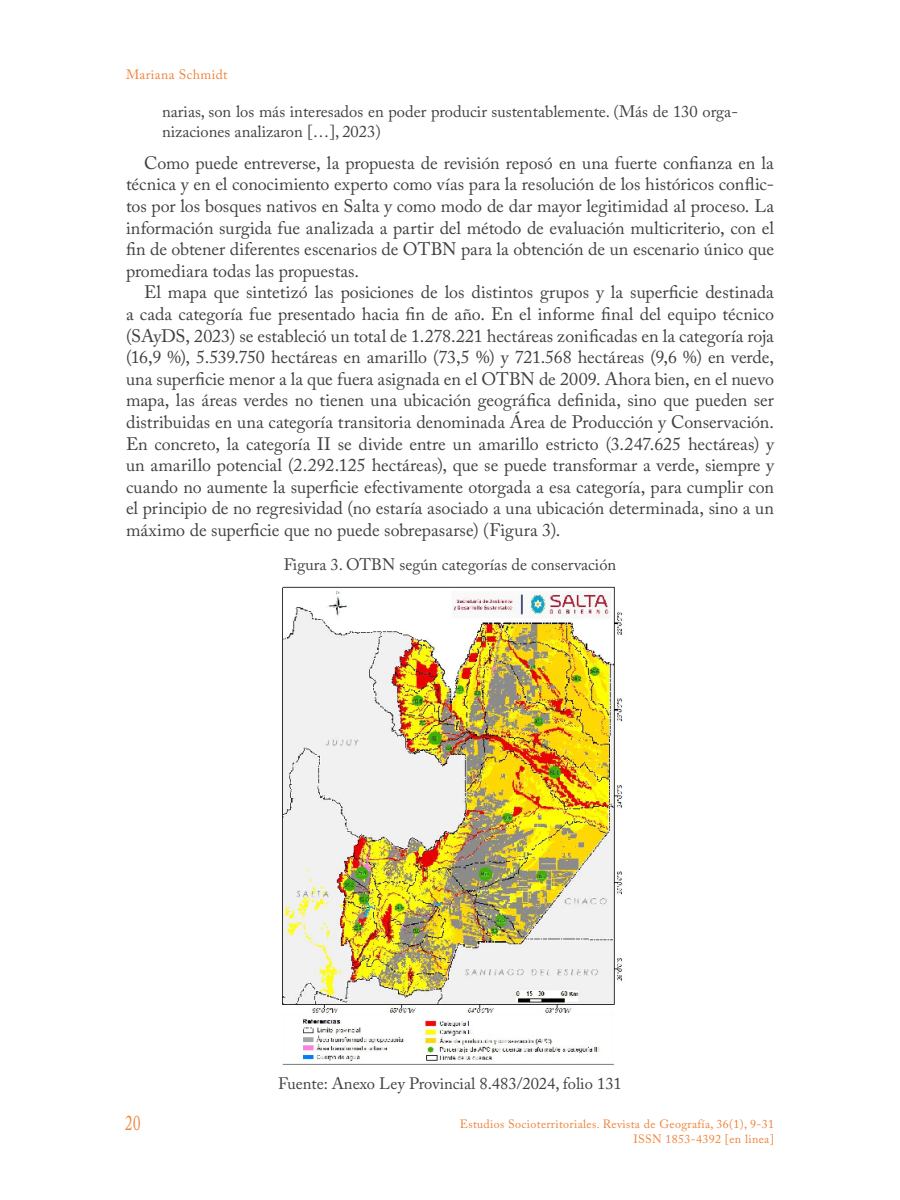
<style>
.page{position:relative;width:900px;height:1200px;background:#fff}
.page>*{position:absolute;margin:0;border:0;box-sizing:border-box;transform-origin:0 0}
.t1{font:21px "Adobe Caslon Pro";color:#f08239;scale:.7 1}
.TEXTO{font:18px/21.6px "Adobe Caslon Pro";color:#404040;text-align:justify}
.FUENTES{font:16.5px/19.5px "Adobe Caslon Pro";color:#404040}
.IMAGENES{font:16.5px "Adobe Caslon Pro";color:#404040}
.t2{font:13.5px "Adobe Caslon Pro";letter-spacing:.03em;color:#f08239}
.t3{font:12px/15px "Adobe Caslon Pro";letter-spacing:.03em;color:#f08239;text-align:right}
</style>
<div class="page">
<img style="left:282px;top:586px;width:341px;height:479px">
<p class="t2" style="left:126px;top:67px;width:103px">Mariana Schmidt</p>
<p class="FUENTES" style="left:162px;top:102px;width:578px">narias, son los más interesados en poder producir sustentablemente. (Más de 130 orga&shy;nizaciones analizaron […], 2023)</p>
<p class="TEXTO" style="left:126px;top:152px;width:650px;text-indent:18px">Como puede entreverse, la propuesta de revisión reposó en una fuerte confianza en la técnica y en el conocimiento experto como vías para la resolución de los históricos conflic&shy;tos por los bosques nativos en Salta y como modo de dar mayor legitimidad al proceso. La información surgida fue analizada a partir del método de evaluación multicriterio, con el fin de obtener diferentes escenarios de OTBN para la obtención de un escenario único que promediara todas las propuestas.</p>
<p class="TEXTO" style="left:126px;top:281px;width:650px;text-indent:18px">El mapa que sintetizó las posiciones de los distintos grupos y la superficie destinada a cada categoría fue presentado hacia fin de año. En el informe final del equipo técnico (SAyDS, 2023) se estableció un total de 1.278.221 hectáreas zonificadas en la categoría roja (16,9 %), 5.539.750 hectáreas en amarillo (73,5 %) y 721.568 hectáreas (9,6 %) en verde, una superficie menor a la que fuera asignada en el OTBN de 2009. Ahora bien, en el nuevo mapa, las áreas verdes no tienen una ubicación geográfica definida, sino que pueden ser distribuidas en una categoría transitoria denominada Área de Producción y Conservación.<br>En concreto, la categoría II se divide entre un amarillo estricto (3.247.625 hectáreas) y un amarillo potencial (2.292.125 hectáreas), que se puede transformar a verde, siempre y cuando no aumente la superficie efectivamente otorgada a esa categoría, para cumplir con el principio de no regresividad (no estaría asociado a una ubicación determinada, sino a un máximo de superficie que no puede sobrepasarse) (Figura 3).</p>
<p class="IMAGENES" style="left:284px;top:555px;width:334px">Figura 3. OTBN según categorías de conservación</p>
<p class="t1" style="left:125px;top:1110px;width:23px">20</p>
<p class="FUENTES" style="left:278px;top:1074px;width:345px">Fuente: Anexo Ley Provincial 8.483/2024, folio 131</p>
<p class="t3" style="left:460px;top:1116px;width:316px">Estudios Socioterritoriales. Revista de Geografía, 36(1), 9-31<br>ISSN 1853-4392 [en linea]</p>
</div>
